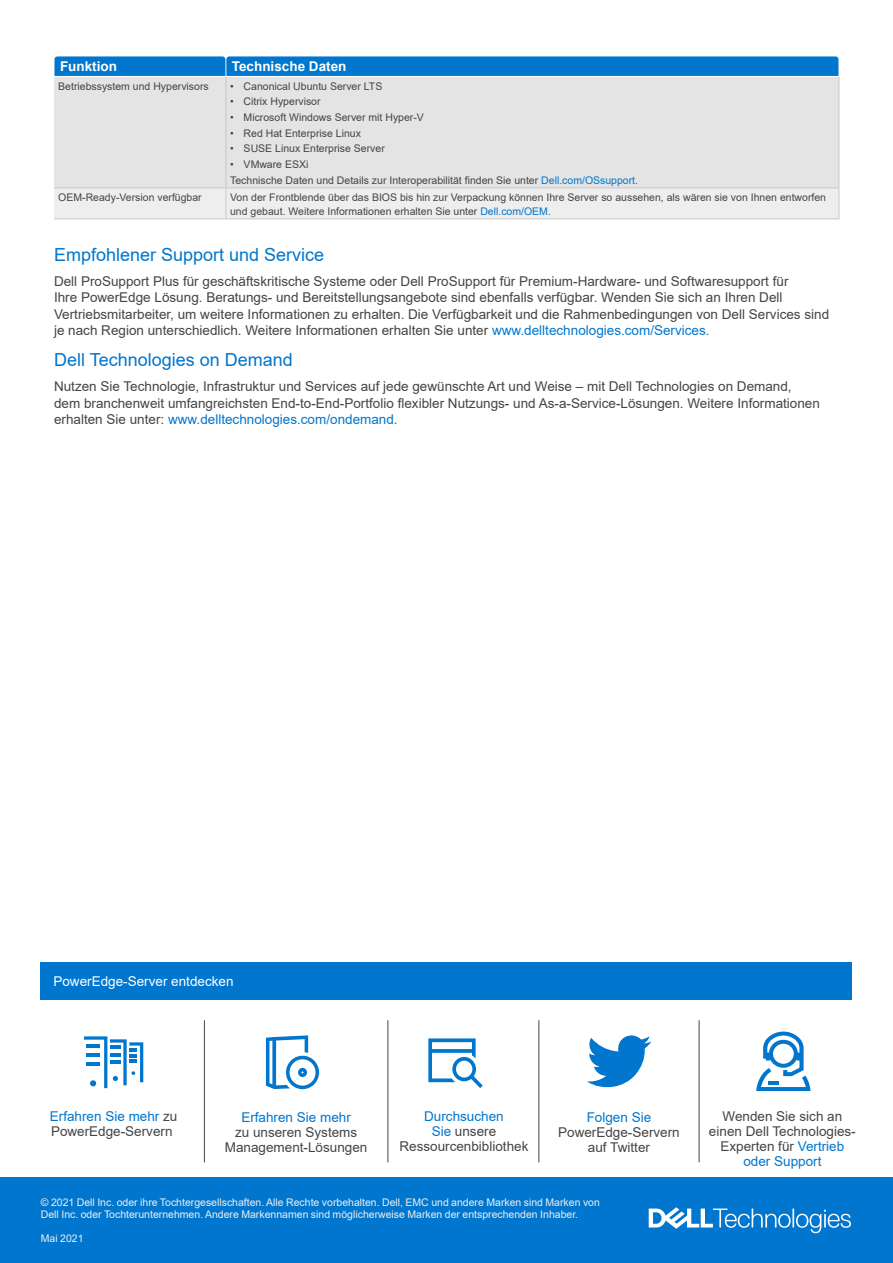
<style>
.page{position:relative;width:893px;height:1263px;background:#fff}
.page>*{position:absolute;margin:0;border:0;box-sizing:border-box;transform-origin:0 0}
.t1{font:18px "Arial";color:#0076ce}
.t2{font:13.5px/15px "Arial";color:#444;text-align:center}
.t3{font:13.5px "Arial";color:#fff}
.t4{font:13.5px "Arial";color:#0076ce}
.t5{font:700 13.5px "Arial";color:#fff}
.t6{font:10.5px/15.6px "Arial";color:#444}
.t7{font:10.5px/12px "Arial";color:#eee}
.s1{color:#0076ce}
.s2{color:#fff}
</style>
<div class="page">
<div style="left:0;top:1177px;width:893px;height:86px;background:#0076ce"></div>
<hr style="left:204px;top:1020px;width:1px;height:142px;background:#444">
<hr style="left:388px;top:1020px;width:1px;height:142px;background:#444">
<hr style="left:539px;top:1020px;width:1px;height:142px;background:#444">
<div style="left:40px;top:962px;width:811px;height:38px;background:#0076ce"></div>
<hr style="left:699px;top:1020px;width:1px;height:142px;background:#444">
<svg style="left:756px;top:1031px;width:54px;height:60px"></svg>
<svg style="left:587px;top:1035px;width:64px;height:53px"></svg>
<svg style="left:84px;top:1036px;width:59px;height:52px"></svg>
<svg style="left:266px;top:1035px;width:53px;height:54px"></svg>
<svg style="left:428px;top:1038px;width:55px;height:50px"></svg>
<div style="left:54px;top:77px;width:785px;height:110px;background:#e3e4e3"></div>
<div style="left:54px;top:188px;width:785px;height:30px;background:#eee"></div>
<hr style="left:226px;top:77px;width:1px;height:110px;background:#c8c9c7">
<hr style="left:839px;top:77px;width:1px;height:110px;background:#c8c9c7">
<hr style="left:54px;top:187px;width:172px;height:1px;background:#c8c9c7">
<hr style="left:226px;top:187px;width:306px;height:1px;background:#c8c9c7">
<hr style="left:226px;top:188px;width:1px;height:30px;background:#c8c9c7">
<hr style="left:532px;top:187px;width:307px;height:1px;background:#c8c9c7">
<hr style="left:839px;top:188px;width:1px;height:30px;background:#c8c9c7">
<hr style="left:54px;top:218px;width:172px;height:1px;background:#c8c9c7">
<hr style="left:226px;top:218px;width:306px;height:1px;background:#c8c9c7">
<hr style="left:532px;top:218px;width:307px;height:1px;background:#c8c9c7">
<svg style="left:54px;top:56px;width:784px;height:20px;background:#0779cf"></svg>
<svg style="left:649px;top:1207px;width:202px;height:26px"></svg>
<p class="t5" style="left:60px;top:57px;width:58px">Funktion</p>
<p class="t5" style="left:232px;top:57px;width:116px">Technische Daten</p>
<p class="t6" style="left:58px;top:78px;width:152px">Betriebssystem und Hypervisors</p>
<p class="t6" style="left:230px;top:78px;width:154px">• Canonical Ubuntu Server LTS</p>
<p class="t6" style="left:230px;top:94px;width:92px">• Citrix Hypervisor</p>
<p class="t6" style="left:230px;top:110px;width:195px">• Microsoft Windows Server mit Hyper-V</p>
<p class="t6" style="left:230px;top:125px;width:132px">• Red Hat Enterprise Linux</p>
<p class="t6" style="left:230px;top:141px;width:156px">• SUSE Linux Enterprise Server</p>
<p class="t6" style="left:230px;top:156px;width:409px">• VMware ESXi<br>Technische Daten und Details zur Interoperabilität finden Sie unter <span class="s1">Dell.com/OSsupport.</span></p>
<p class="t6" style="left:58px;top:190px;width:145px">OEM-Ready-Version verfügbar</p>
<p class="t6" style="left:230px;top:191px;width:597px;line-height:13.5px">Von der Frontblende über das BIOS bis hin zur Verpackung können Ihre Server so aussehen, als wären sie von Ihnen entworfen und gebaut. Weitere Informationen erhalten Sie unter <span class="s1">Dell.com/OEM</span>.</p>
<h1 class="t1" style="left:54px;top:242px;width:272px">Empfohlener Support und Service</h1>
<p class="t2" style="left:54px;top:273px;width:777px;line-height:16.5px;text-align:left">Dell ProSupport Plus für geschäftskritische Systeme oder Dell ProSupport für Premium-Hardware- und Softwaresupport für<br>Ihre PowerEdge Lösung. Beratungs- und Bereitstellungsangebote sind ebenfalls verfügbar. Wenden Sie sich an Ihren Dell Vertriebsmitarbeiter, um weitere Informationen zu erhalten. Die Verfügbarkeit und die Rahmenbedingungen von Dell Services sind je nach Region unterschiedlich. Weitere Informationen erhalten Sie unter <span class="s1">www.delltechnologies.com/Services.</span></p>
<h1 class="t1" style="left:54px;top:348px;width:240px">Dell Technologies on Demand</h1>
<p class="t2" style="left:54px;top:378px;width:767px;line-height:16.5px;text-align:left">Nutzen Sie Technologie, Infrastruktur und Services auf jede gewünschte Art und Weise – mit Dell Technologies on Demand, dem branchenweit umfangreichsten End-to-End-Portfolio flexibler Nutzungs- und As-a-Service-Lösungen. Weitere Informationen erhalten Sie unter: <span class="s1">www.delltechnologies.com/ondemand.</span></p>
<p class="t3" style="left:53px;top:972px;width:182px">PowerEdge-Server entdecken</p>
<p class="t2" style="left:50px;top:1109px;width:129px;text-align:left"><span class="s1">Erfahren Sie mehr</span> zu<br>PowerEdge-Servern<span class="s2">]</span></p>
<p class="t4" style="left:241px;top:1108px;width:111px">Erfahren Sie mehr</p>
<p class="t2" style="left:225px;top:1124px;width:144px">zu unseren Systems<br>Management-Lösungen</p>
<p class="t2" style="left:399px;top:1109px;width:131px"><span class="s1">Durchsuchen<br>Sie</span> unsere<br>Ressourcenbibliothek</p>
<p class="t4" style="left:587px;top:1108px;width:66px">Folgen Sie</p>
<p class="t2" style="left:558px;top:1124px;width:123px">PowerEdge-Servern auf Twitter</p>
<p class="t7" style="left:41px;top:1197px;width:560px">© 2021 Dell Inc. oder ihre Tochtergesellschaften. Alle Rechte vorbehalten. Dell, EMC und andere Marken sind Marken von<br>Dell Inc. oder Tochterunternehmen. Andere Markennamen sind möglicherweise Marken der entsprechenden Inhaber.</p>
<p class="t7" style="left:41px;top:1233px;width:44px">Mai 2021</p>
<p class="t2" style="left:709px;top:1109px;width:148px">Wenden Sie sich an einen Dell Technologies-<br>Experten für <span class="s1">Vertrieb oder Support</span></p>
</div>
